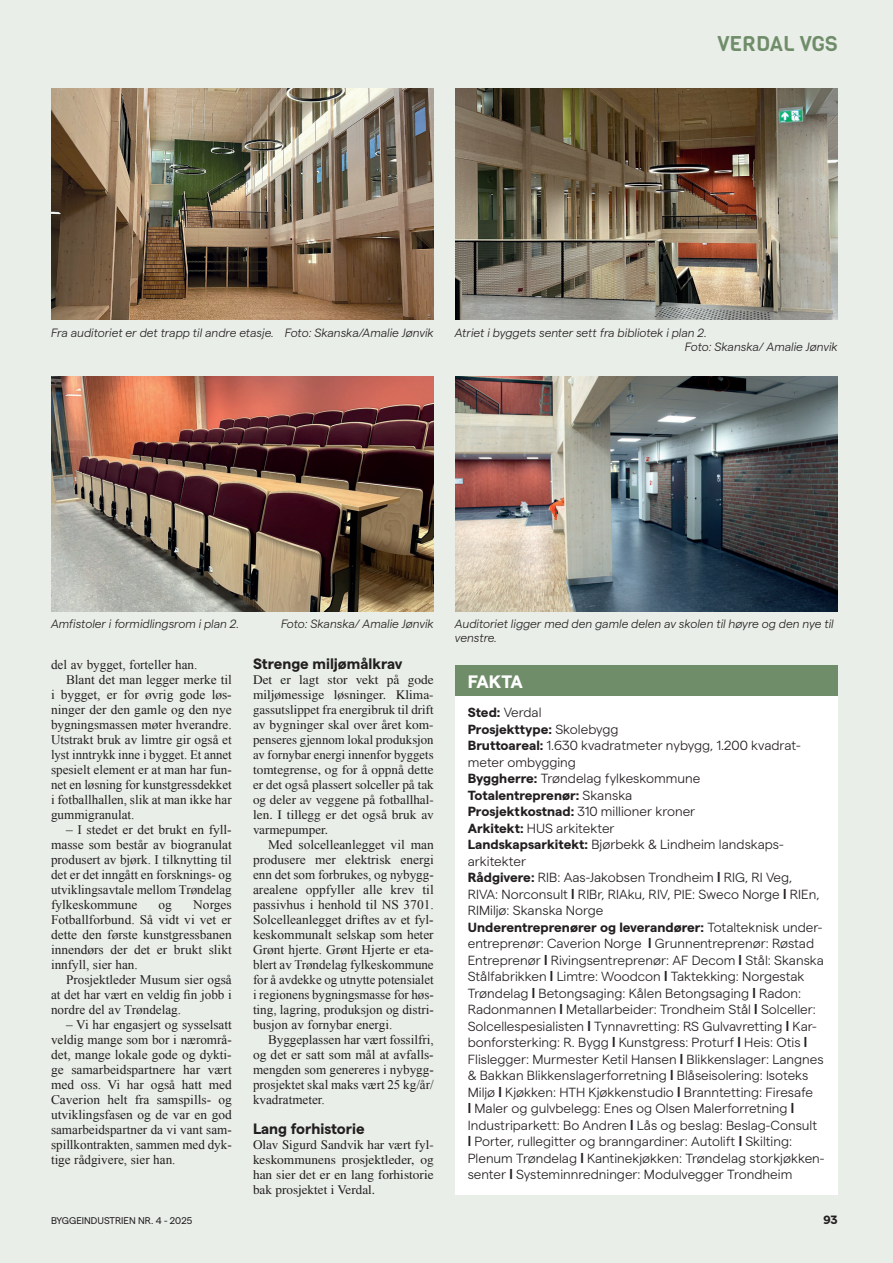
<style>
.page{position:relative;width:893px;height:1263px;background:#e9eee8}
.page>*{position:absolute;margin:0;border:0;box-sizing:border-box;transform-origin:0 0}
.t1{font:21px "Viga";color:#708d6a}
.t2{font:700 18px "Matter";letter-spacing:-.045em;color:#fff}
.t3{font:700 15px "Matter";color:#231f20}
.t4{font:13.2px/15px "Times New Roman";color:#231f20;text-align:justify}
.t5{font:300 13.2px/16.5px "Matter";color:#231f20}
.t6{font:13.2px/15px "Times LT Std";color:#231f20;text-align:justify}
.t7{font:italic 300 12px/14.2px "Matter";color:#231f20}
.t8{font:700 12px "Matter";color:#231f20}
.t9{font:9.75px "Matter";color:#231f20}
.s1{font-weight:700}
.s2{font-family:"Korolev";font-weight:700}
</style>
<div class="page">
<div style="left:455px;top:673px;width:383px;height:521px;background:#fff"></div>
<div style="left:455px;top:665px;width:383px;height:30px;background:#708d6a"></div>
<img style="left:51px;top:88px;width:383px;height:232px">
<img style="left:51px;top:376px;width:383px;height:235px">
<img style="left:455px;top:88px;width:383px;height:232px">
<img style="left:455px;top:376px;width:383px;height:235px">
<h1 class="t1" style="left:717px;top:30px;width:122px">VERDAL VGS</h1>
<p class="t7" style="left:51px;top:325px;width:384px">Fra auditoriet er det trapp til andre etasje. Foto: Skanska/Amalie Jønvik</p>
<p class="t7" style="left:685px;top:325px;width:154px;text-indent:-230px">Atriet i byggets senter sett fra bibliotek i plan 2.<br>Foto: Skanska/ Amalie Jønvik</p>
<p class="t7" style="left:51px;top:616px;width:190px">Amfistoler i formidlingsrom i plan 2.</p>
<p class="t7" style="left:281px;top:616px;width:154px">Foto: Skanska/ Amalie Jønvik</p>
<p class="t4" style="left:51px;top:657px;width:148px">del av bygget, forteller han.</p>
<p class="t4" style="left:66px;top:672px;width:167px">Blant det man legger merke til</p>
<p class="t4" style="left:51px;top:687px;width:182px">i bygget, er for øvrig gode løs-</p>
<p class="t4" style="left:51px;top:702px;width:182px">ninger der den gamle og den nye</p>
<p class="t4" style="left:51px;top:717px;width:182px">bygningsmassen møter hverandre.</p>
<p class="t4" style="left:51px;top:732px;width:182px">Utstrakt bruk av limtre gir også et</p>
<p class="t4" style="left:51px;top:747px;width:182px">lyst inntrykk inne i bygget. Et annet</p>
<p class="t4" style="left:51px;top:762px;width:182px">spesielt element er at man har fun-</p>
<p class="t4" style="left:51px;top:777px;width:182px">net en løsning for kunstgressdekket</p>
<p class="t4" style="left:51px;top:792px;width:182px">i fotballhallen, slik at man ikke har</p>
<p class="t4" style="left:51px;top:807px;width:85px">gummigranulat.</p>
<p class="t4" style="left:51px;top:822px;width:182px;text-indent:15px">– I stedet er det brukt en fyll&shy;masse som består av biogranulat produsert av bjørk. I tilknytting til det er det inngått en forsknings- og utviklingsavtale mellom Trøndelag fylkeskommune</p>
<p class="t4" style="left:51px;top:897px;width:182px;text-indent:142px">Norges Fotballforbund. Så vidt vi vet er dette den første kunstgressbanen innendørs der det er brukt slikt innfyll, sier han.</p>
<p class="t4" style="left:51px;top:972px;width:182px;text-indent:15px">Prosjektleder Musum sier også at det har vært en veldig fin jobb i nordre del av Trøndelag.</p>
<p class="t4" style="left:51px;top:1017px;width:182px;text-indent:15px">– Vi har engasjert og sysselsatt veldig mange som bor i nærområ&shy;det, mange lokale gode og dykti&shy;ge samarbeidspartnere har vært med oss. Vi har også hatt med Caverion helt fra samspills- og utviklingsfasen og de var en god samarbeidspartner da vi vant sam&shy;spillkontrakten, sammen med dyk&shy;tige rådgivere, sier han.</p>
<p class="t4" style="left:159px;top:897px;width:15px">og</p>
<p class="t3" style="left:253px;top:653px;width:151px">Strenge miljømålkrav</p>
<p class="t6" style="left:253px;top:672px;width:182px">Det er lagt stor vekt på gode miljømessige løsninger. Klima&shy;gassutslippet fra energibruk til drift av bygninger skal over året kom&shy;penseres gjennom lokal produksjon av fornybar energi innenfor byggets tomtegrense, og for å oppnå dette er det også plassert solceller på tak og deler av veggene på fotballhal&shy;len. I tillegg er det også bruk av varmepumper.</p>
<p class="t4" style="left:253px;top:837px;width:182px;text-indent:15px">Med solcelleanlegget vil man produsere mer elektrisk energi enn det som forbrukes, og nybygg&shy;arealene oppfyller alle krev til passivhus i henhold til NS 3701.<br>Solcelleanlegget driftes av et fyl&shy;keskommunalt selskap som heter Grønt hjerte. Grønt Hjerte er eta&shy;blert av Trøndelag fylkeskommune for å avdekke og utnytte potensialet i regionens bygningsmasse for høs&shy;ting, lagring, produksjon og distri&shy;busjon av fornybar energi.</p>
<p class="t4" style="left:253px;top:1032px;width:182px;text-indent:15px">Byggeplassen har vært fossilfri, og det er satt som mål at avfalls&shy;mengden som genereres i nybygg&shy;prosjektet skal maks vært 25 kg/år/ kvadratmeter.</p>
<p class="t3" style="left:253px;top:1118px;width:113px">Lang forhistorie</p>
<p class="t6" style="left:253px;top:1137px;width:182px">Olav Sigurd Sandvik har vært fyl&shy;keskommunens prosjektleder, og han sier det er en lang forhistorie bak prosjektet i Verdal.</p>
<p class="t7" style="left:455px;top:616px;width:380px">Auditoriet ligger med den gamle delen av skolen til høyre og den nye til venstre.</p>
<h2 class="t2" style="left:468px;top:668px;width:57px">FAKTA</h2>
<p class="t5" style="left:468px;top:703px;width:358px"><span class="s1">Sted:</span> Verdal<br><span class="s1">Prosjekttype:</span> Skolebygg<br><span class="s1">Bruttoareal:</span> 1.630 kvadratmeter nybygg, 1.200 kvadrat&shy;meter ombygging<br><span class="s1">Byggherre:</span> Trøndelag fylkeskommune<br><span class="s1">Totalentreprenør:</span> Skanska<br><span class="s1">Prosjektkostnad:</span> 310 millioner kroner<br><span class="s1">Arkitekt:</span> HUS arkitekter<br><span class="s1">Landskapsarkitekt:</span> Bjørbekk &amp; Lindheim landskaps&shy;arkitekter<br><span class="s1">Rådgivere:</span> RIB: Aas-Jakobsen Trondheim <span class="s2">l</span> RIG, RI Veg, RIVA: Norconsult <span class="s2">l</span> RIBr, RIAku, RIV, PIE: Sweco Norge <span class="s2">l</span> RIEn, RIMiljø: Skanska Norge<br><span class="s1">Underentreprenører og leverandører:</span> Totalteknisk under&shy;entreprenør: Caverion Norge <span class="s2">l</span> Grunnentreprenør: Røstad Entreprenør <span class="s2">l</span> Rivingsentreprenør: AF Decom <span class="s2">l</span> Stål: Skanska Stålfabrikken <span class="s2">l</span> Limtre: Woodcon <span class="s2">l</span> Taktekking: Norgestak Trøndelag <span class="s2">l</span> Betongsaging: Kålen Betongsaging <span class="s2">l</span> Radon:<br>Radonmannen <span class="s2">l</span> Metallarbeider: Trondheim Stål <span class="s2">l</span> Solceller:<br>Solcellespesialisten <span class="s2">l</span> Tynnavretting: RS Gulvavretting <span class="s2">l</span> Kar&shy;bonforsterking: R. Bygg <span class="s2">l</span> Kunstgress: Proturf <span class="s2">l</span> Heis: Otis <span class="s2">l </span>Flislegger: Murmester Ketil Hansen <span class="s2">l</span> Blikkenslager: Langnes &amp; Bakkan Blikkenslagerforretning <span class="s2">l</span> Blåseisolering: Isoteks Miljø <span class="s2">l</span> Kjøkken: HTH Kjøkkenstudio <span class="s2">l</span> Branntetting: Firesafe<br><span class="s2">l</span> Maler og gulvbelegg: Enes og Olsen Malerforretning <span class="s2">l </span>Industriparkett: Bo Andren <span class="s2">l</span> Lås og beslag: Beslag-Consult<br><span class="s2">l</span> Porter, rullegitter og branngardiner: Autolift <span class="s2">l</span> Skilting:<br>Plenum Trøndelag <span class="s2">l</span> Kantinekjøkken: Trøndelag storkjøkken&shy;senter <span class="s2">l</span> Systeminnredninger: Modulvegger Trondheim</p>
<p class="t9" style="left:51px;top:1213px;width:143px">BYGGEINDUSTRIEN NR. 4 - 2025</p>
<p class="t8" style="left:823px;top:1211px;width:16px">93</p>
</div>
